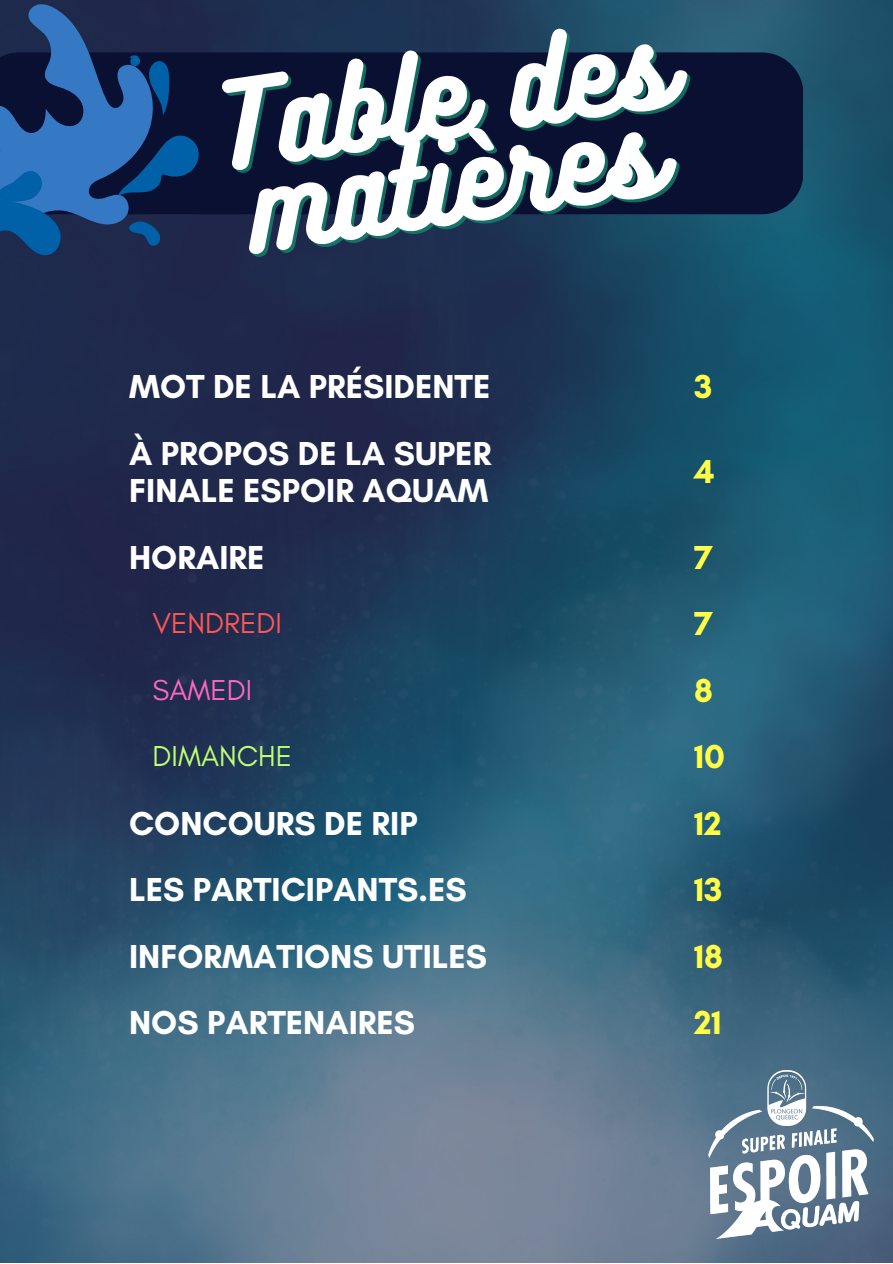
<style>
.page{position:relative;width:893px;height:1264px;background:#fff}
.page>*{position:absolute;margin:0;border:0;box-sizing:border-box;transform-origin:0 0}
.t1{font:107.7px/85.2px "Bukhari Script";color:#fff}
.t2{font:700 33.9px/37.7px "Glacial Indifference";color:#fff}
.t3{font:700 33.9px "Glacial Indifference";color:#fffd47}
.t4{font:29.4px "Glacial Indifference";color:#ff5757}
.t5{font:29.4px "Glacial Indifference";color:#c1ff72}
.t6{font:29.4px "Glacial Indifference";color:#ff66c4}
</style>
<div class="page">
<img style="left:0;top:0;width:892px;height:1262px">
<div style="left:200px;top:52px;width:603px;height:162px;background:#091032"></div>
<svg style="left:0;top:4px;width:200px;height:291px;background:#1c3f71"></svg>
<img style="left:708px;top:1070px;width:165px;height:168px">
<p class="t1" style="left:206px;top:80px;width:461px;rotate:-8deg">Table des matières</p>
<p class="t2" style="left:129px;top:367px;width:363px">MOT DE LA PRÉSIDENTE</p>
<p class="t2" style="left:129px;top:434px;width:363px">À PROPOS DE LA SUPER<br>FINALE ESPOIR AQUAM</p>
<p class="t3" style="left:694px;top:366px;width:20px">3</p>
<p class="t3" style="left:694px;top:451px;width:22px">4</p>
<p class="t2" style="left:129px;top:538px;width:137px">HORAIRE</p>
<p class="t3" style="left:694px;top:536px;width:20px">7</p>
<p class="t4" style="left:152px;top:605px;width:131px">VENDREDI</p>
<p class="t3" style="left:694px;top:603px;width:20px">7</p>
<p class="t6" style="left:152px;top:671px;width:101px">SAMEDI</p>
<p class="t3" style="left:694px;top:669px;width:20px">8</p>
<p class="t5" style="left:152px;top:738px;width:141px">DIMANCHE</p>
<p class="t3" style="left:694px;top:736px;width:32px">10</p>
<p class="t2" style="left:129px;top:804px;width:290px">CONCOURS DE RIP</p>
<p class="t3" style="left:694px;top:802px;width:29px">12</p>
<p class="t2" style="left:129px;top:870px;width:339px">LES PARTICIPANTS.ES</p>
<p class="t3" style="left:694px;top:869px;width:30px">13</p>
<p class="t2" style="left:129px;top:937px;width:359px">INFORMATIONS UTILES</p>
<p class="t3" style="left:694px;top:935px;width:30px">18</p>
<p class="t2" style="left:129px;top:1003px;width:287px">NOS PARTENAIRES</p>
<p class="t3" style="left:694px;top:1001px;width:29px">21</p>
</div>
